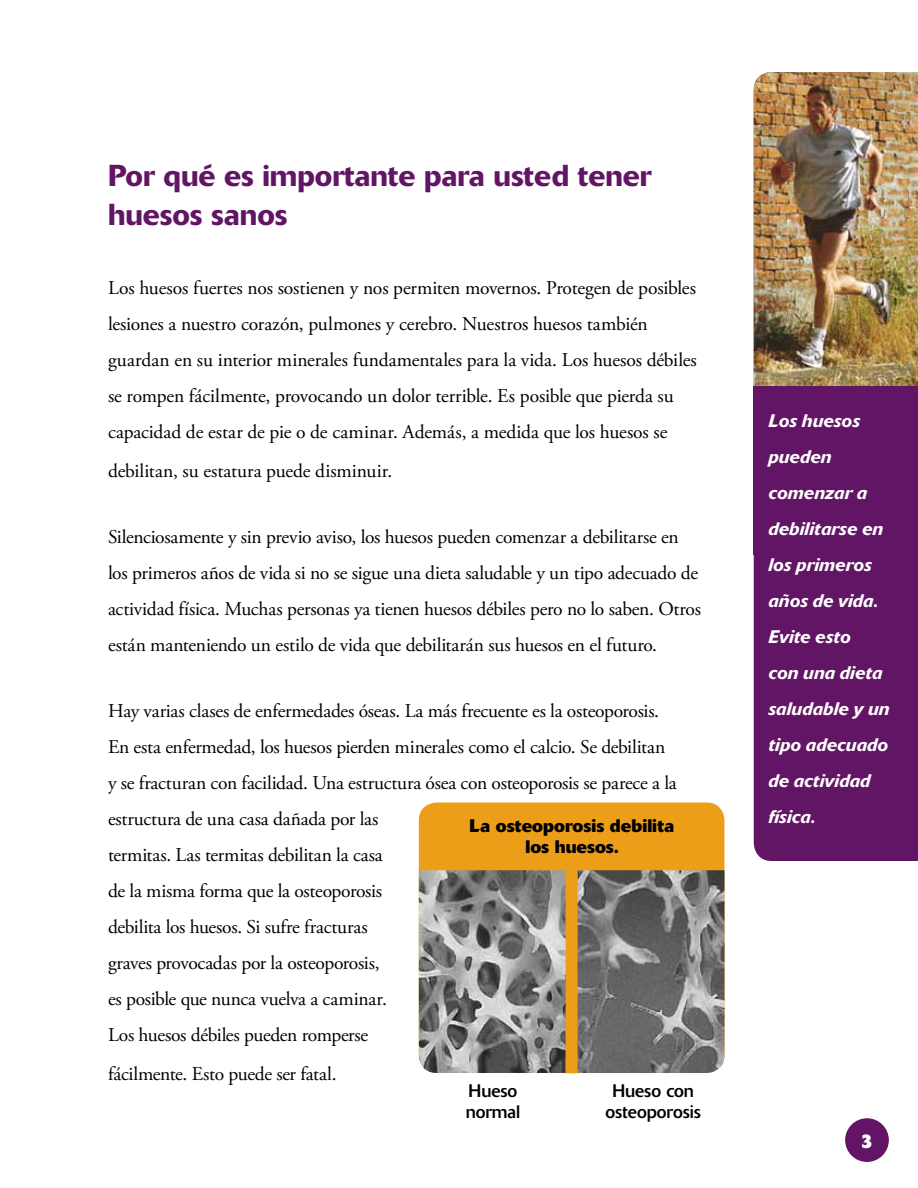
<style>
.page{position:relative;width:918px;height:1188px;background:#fff}
.page>*{position:absolute;margin:0;border:0;box-sizing:border-box;transform-origin:0 0}
.t1{font:500 30px/39px "Delta";color:#621564}
.t2{font:19.5px/36px "Adobe Garamond Pro";letter-spacing:-.015em;color:#000}
.t3{font:700 19.5px "Delta";color:#fff}
.t4{font:italic 500 18px/36px "Delta";letter-spacing:-.005em;color:#fff}
.t5{font:700 18px/21px "Delta";letter-spacing:.005em;color:#000;text-align:center}
.t6{font:18px/21px "Delta";letter-spacing:-.005em;color:#000}
</style>
<div class="page">
<div style="left:845px;top:1118px;width:44px;height:44px;background:#621564;border-radius:50%"></div>
<div style="left:419px;top:802px;width:306px;height:271px;background:#ed9e19;border-radius:18px"></div>
<img style="left:419px;top:870px;width:305px;height:203px">
<div style="left:566px;top:810px;width:12px;height:263px;background:#ed9e19"></div>
<div style="left:754px;top:555px;width:164px;height:306px;background:#621564"></div>
<img style="left:754px;top:72px;width:164px;height:315px">
<div style="left:754px;top:387px;width:164px;height:168px;background:#621564"></div>
<h1 class="t1" style="left:108px;top:156px;width:545px">Por qué es importante para usted tener huesos sanos</h1>
<p class="t2" style="left:108px;top:270px;width:590px">Los huesos fuertes nos sostienen y nos permiten movernos. Protegen de posibles lesiones a nuestro corazón, pulmones y cerebro. Nuestros huesos también guardan en su interior minerales fundamentales para la vida. Los huesos débiles se rompen fácilmente, provocando un dolor terrible. Es posible que pierda su capacidad de estar de pie o de caminar. Además, a medida que los huesos se</p>
<p class="t2" style="left:108px;top:453px;width:286px">debilitan, su estatura puede disminuir.</p>
<p class="t2" style="left:108px;top:519px;width:595px">Silenciosamente y sin previo aviso, los huesos pueden comenzar a debilitarse en los primeros años de vida si no se sigue una dieta saludable y un tipo adecuado de actividad física. Muchas personas ya tienen huesos débiles pero no lo saben. Otros están manteniendo un estilo de vida que debilitarán sus huesos en el futuro.</p>
<p class="t2" style="left:108px;top:693px;width:570px">Hay varias clases de enfermedades óseas. La más frecuente es la osteoporosis.<br>En esta enfermedad, los huesos pierden minerales como el calcio. Se debilitan y se fracturan con facilidad. Una estructura ósea con osteoporosis se parece a la estructura de una casa dañada por las<br>termitas. Las termitas debilitan la casa<br>de la misma forma que la osteoporosis<br>debilita los huesos. Si sufre fracturas<br>graves provocadas por la osteoporosis,<br>es posible que nunca vuelva a caminar.<br>Los huesos débiles pueden romperse</p>
<p class="t2" style="left:108px;top:1056px;width:230px">fácilmente. Esto puede ser fatal.</p>
<p class="t5" style="left:470px;top:815px;width:206px">La osteoporosis debilita los huesos.</p>
<p class="t6" style="left:466px;top:1081px;width:56px">Hueso normal</p>
<p class="t6" style="left:606px;top:1081px;width:97px;text-align:center">Hueso con osteoporosis</p>
<p class="t4" style="left:768px;top:402px;width:123px">Los huesos pueden comenzar a debilitarse en los primeros años de vida.<br>Evite esto<br>con una dieta saludable y un tipo adecuado de actividad física.</p>
<p class="t3" style="left:861px;top:1129px;width:14px">3</p>
</div>
